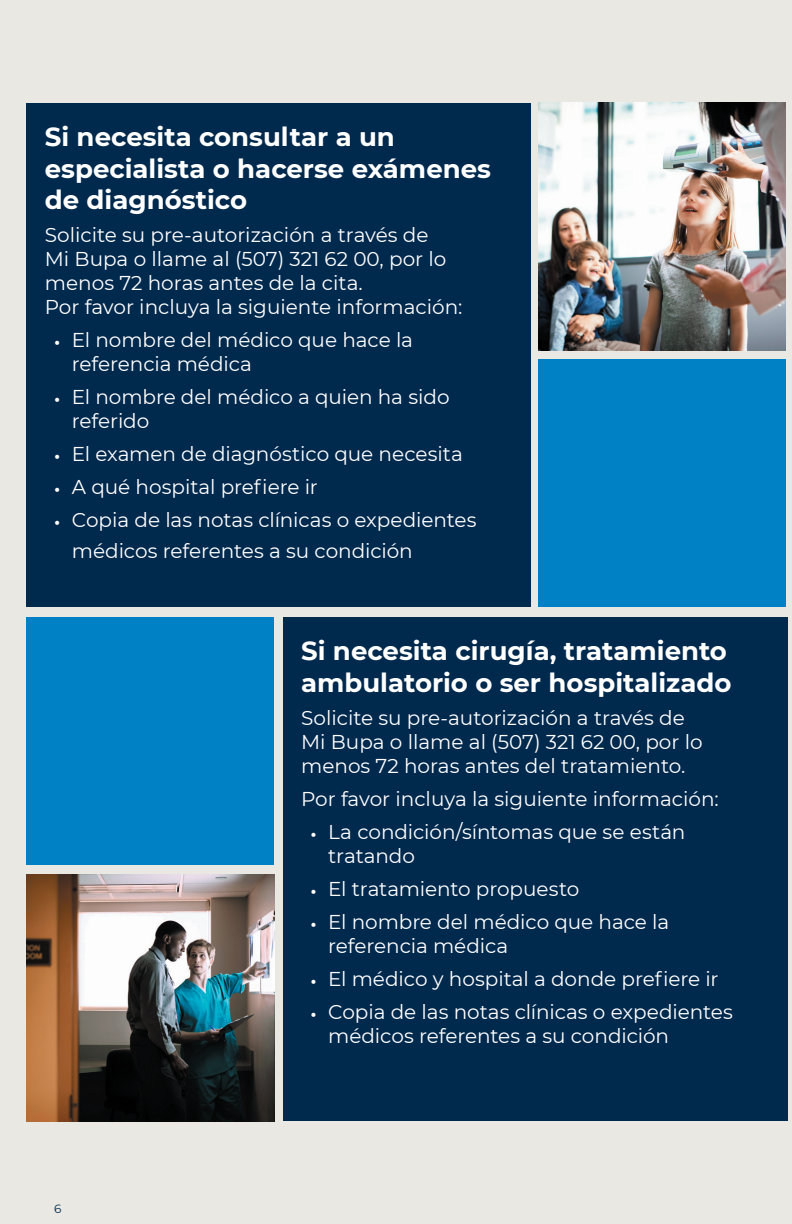
<style>
.page{position:relative;width:792px;height:1224px;background:#e9e8e2}
.page>*{position:absolute;margin:0;border:0;box-sizing:border-box;transform-origin:0 0}
.t1{font:700 26px/31.2px "Montserrat";color:#fff}
.t2{font:20px/24px "Montserrat";color:#fff}
.t3{font:12px "Montserrat";color:#00294e}
.s1{font-weight:500;font-size:22px}
</style>
<div class="page">
<div style="left:538px;top:360px;width:248px;height:247px;background:#0080c5"></div>
<img style="left:538px;top:103px;width:248px;height:247px">
<div style="left:283px;top:617px;width:504px;height:504px;background:#00294e"></div>
<div style="left:27px;top:103px;width:504px;height:504px;background:#00294e"></div>
<img style="left:27px;top:874px;width:247px;height:247px">
<div style="left:27px;top:617px;width:247px;height:248px;background:#0080c5"></div>
<h1 class="t1" style="left:45px;top:120px;width:448px">Si necesita consultar a un especialista o hacerse exámenes de diagnóstico</h1>
<p class="t2" style="left:45px;top:222px;width:419px">Solicite su pre-autorización a través de<br>Mi Bupa o llame al (507) 321 62 00, por lo menos 72 horas antes de la cita.<br>Por favor incluya la siguiente información:</p>
<p class="t2" style="left:72px;top:327px;width:343px;text-indent:-18px"><span class="s1">•</span> El nombre del médico que hace la referencia médica</p>
<p class="t2" style="left:72px;top:384px;width:379px;text-indent:-18px"><span class="s1">•</span> El nombre del médico a quien ha sido referido</p>
<p class="t2" style="left:54px;top:441px;width:410px"><span class="s1">•</span> El examen de diagnóstico que necesita</p>
<p class="t2" style="left:54px;top:474px;width:265px"><span class="s1">•</span> A qué hospital prefiere ir</p>
<p class="t2" style="left:72px;top:503px;width:406px;line-height:31.2px;text-indent:-18px"><span class="s1">•</span> Copia de las notas clínicas o expedientes médicos referentes a su condición</p>
<p class="t3" style="left:54px;top:1201px;width:9px">6</p>
<h1 class="t1" style="left:301px;top:634px;width:432px">Si necesita cirugía, tratamiento ambulatorio o ser hospitalizado</h1>
<p class="t2" style="left:301px;top:705px;width:403px">Solicite su pre-autorización a través de<br>Mi Bupa o llame al (507) 321 62 00, por lo menos 72 horas antes del tratamiento.</p>
<p class="t2" style="left:301px;top:786px;width:419px">Por favor incluya la siguiente información:</p>
<p class="t2" style="left:328px;top:819px;width:359px;text-indent:-18px"><span class="s1">•</span> La condición/síntomas que se están tratando</p>
<p class="t2" style="left:310px;top:876px;width:271px"><span class="s1">•</span> El tratamiento propuesto</p>
<p class="t2" style="left:328px;top:909px;width:343px;text-indent:-18px"><span class="s1">•</span> El nombre del médico que hace la referencia médica</p>
<p class="t2" style="left:310px;top:966px;width:410px"><span class="s1">•</span> El médico y hospital a donde prefiere ir</p>
<p class="t2" style="left:328px;top:999px;width:406px;text-indent:-18px"><span class="s1">•</span> Copia de las notas clínicas o expedientes médicos referentes a su condición</p>
</div>
